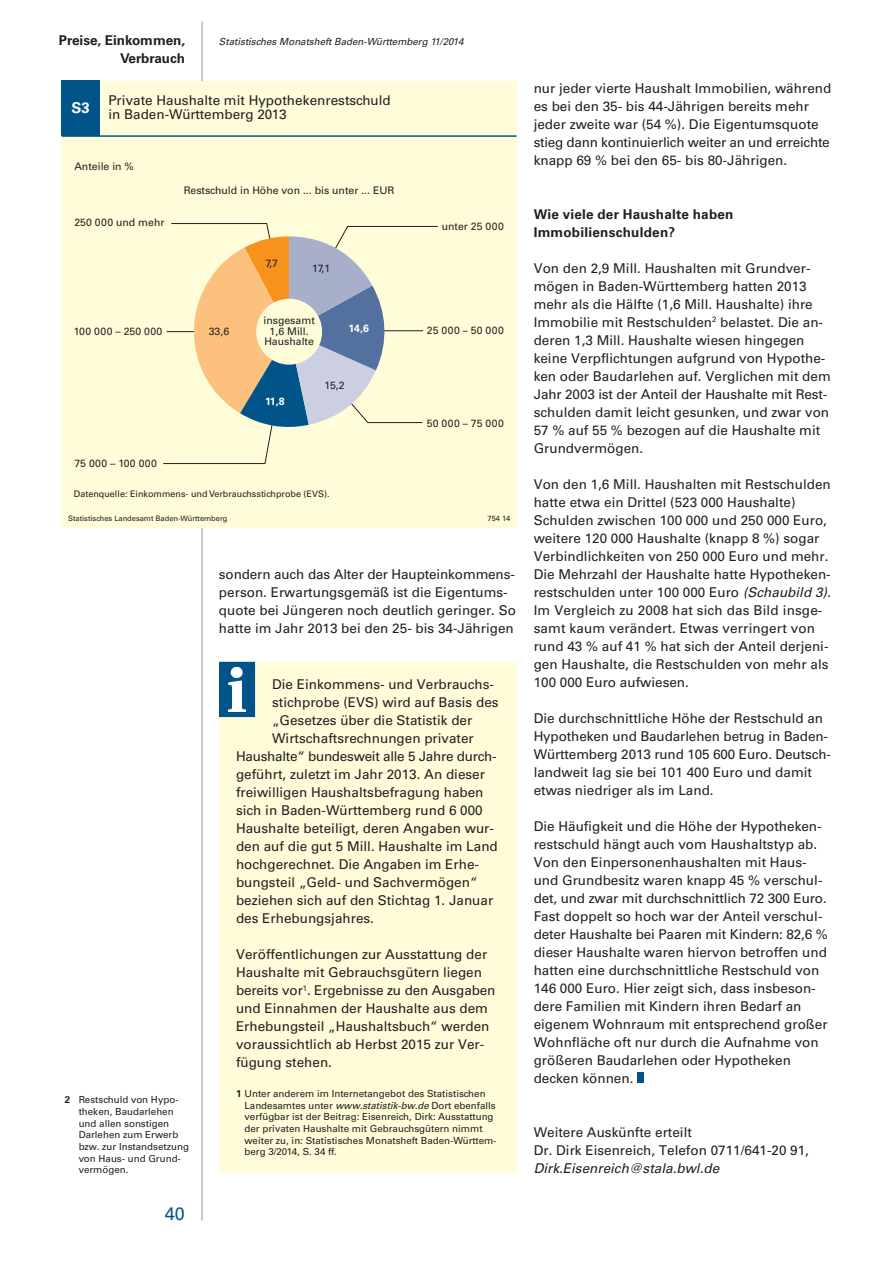
<style>
.page{position:relative;width:893px;height:1263px;background:#fff}
.page>*{position:absolute;margin:0;border:0;box-sizing:border-box;transform-origin:0 0}
.t1{font:18px "Univers";color:#01548a}
.t2{font:700 15px "Univers";color:#fff}
.t3{font:13.5px/18px "Univers";color:#231f20}
.t4{font:700 13.5px/18px "Univers";letter-spacing:.015em;color:#231f20}
.t5{font:13.5px "Univers";letter-spacing:-.02em;color:#231f20}
.t6{font:italic 13.5px "Univers";color:#231f20}
.t7{font:10.5px/10.5px "Univers";color:#231f20;text-align:center}
.t8{font:10.5px "Univers";letter-spacing:.04em;color:#231f20}
.t9{font:700 10.5px "Univers";color:#fff}
.t10{font:9.75px/11.7px "Univers";color:#231f20}
.t11{font:italic 9.75px "Univers";color:#231f20}
.t12{font:9px "Univers";color:#231f20}
.t13{font:7.5px "Univers";color:#231f20}
.s1{font-weight:700}
.s2{font-style:italic}
</style>
<div class="page">
<hr style="left:202px;top:21px;width:1px;height:1199px;background:#939598">
<div style="left:637px;top:1073px;width:7px;height:10px;background:#01548a"></div>
<div style="left:219px;top:662px;width:298px;height:511px;background:#fffcda"></div>
<div style="left:219px;top:662px;width:36px;height:55px;background:#01548a"></div>
<img style="left:229px;top:667px;width:17px;height:44px">
<div style="left:62px;top:81px;width:455px;height:446px;background:#fffcda"></div>
<div style="left:62px;top:81px;width:38px;height:55px;background:#01548a"></div>
<svg style="left:163px;top:223px;width:275px;height:241px"></svg>
<hr style="left:62px;top:135px;width:455px;height:2px;background:#01548a">
<div style="left:256px;top:299px;width:66px;height:66px;background:#fffcda;border-radius:50%"></div>
<p class="t4" style="left:59px;top:31px;width:128px">Preise, Einkommen,</p>
<p class="t11" style="left:219px;top:35px;width:246px">Statistisches Monatsheft Baden-Württemberg 11/2014</p>
<p class="t4" style="left:120px;top:49px;width:66px">Verbrauch</p>
<p class="t2" style="left:72px;top:99px;width:20px">S3</p>
<p class="t3" style="left:108px;top:93px;width:284px;line-height:14.2px">Private Haushalte mit Hypothekenrestschuld in Baden-Württemberg 2013</p>
<p class="t7" style="left:74px;top:161px;width:61px">Anteile in %</p>
<p class="t7" style="left:74px;top:217px;width:92px">250 000 und mehr</p>
<p class="t8" style="left:74px;top:325px;width:90px">100 000 – 250 000</p>
<p class="t7" style="left:184px;top:186px;width:212px">Restschuld in Höhe von ... bis unter ... EUR</p>
<p class="t7" style="left:209px;top:326px;width:22px">33,6</p>
<p class="t7" style="left:265px;top:258px;width:14px">7,7</p>
<p class="t7" style="left:312px;top:264px;width:20px">17,1</p>
<p class="t7" style="left:263px;top:315px;width:53px">insgesamt<br>1,6 Mill.<br>Haushalte</p>
<p class="t9" style="left:348px;top:322px;width:22px">14,6</p>
<p class="t9" style="left:265px;top:395px;width:21px">11,8</p>
<p class="t7" style="left:324px;top:380px;width:22px">15,2</p>
<p class="t8" style="left:74px;top:457px;width:84px">75 000 – 100 000</p>
<p class="t12" style="left:74px;top:489px;width:257px">Datenquelle: Einkommens- und Verbrauchsstichprobe (EVS).</p>
<p class="t7" style="left:442px;top:221px;width:64px">unter 25 000</p>
<p class="t8" style="left:427px;top:324px;width:78px">25 000 – 50 000</p>
<p class="t8" style="left:427px;top:417px;width:78px">50 000 – 75 000</p>
<p class="t13" style="left:68px;top:514px;width:161px">Statistisches Landesamt Baden-Württemberg</p>
<p class="t13" style="left:488px;top:514px;width:24px">754 14</p>
<p class="t10" style="left:79px;top:1094px;width:112px;text-indent:-14px"><span class="s1">2</span> Restschuld von Hypo&shy;theken, Baudarlehen und allen sonstigen<br>Darlehen zum Erwerb bzw. zur Instandsetzung von Haus- und Grund&shy;vermögen.</p>
<h1 class="t1" style="left:165px;top:1203px;width:22px">40</h1>
<p class="t3" style="left:219px;top:565px;width:299px">sondern auch das Alter der Haupteinkommens&shy;person. Erwartungsgemäß ist die Eigentums&shy;quote bei Jüngeren noch deutlich geringer. So hatte im Jahr 2013 bei den 25- bis 34-Jährigen</p>
<p class="t3" style="left:272px;top:676px;width:224px">Die Einkommens- und Verbrauchs-</p>
<p class="t3" style="left:272px;top:694px;width:228px">stichprobe (EVS) wird auf Basis des</p>
<p class="t3" style="left:272px;top:712px;width:202px">„Gesetzes über die Statistik der</p>
<p class="t3" style="left:272px;top:730px;width:203px">Wirtschaftsrechnungen privater</p>
<p class="t5" style="left:236px;top:748px;width:262px">Haushalte“ bundesweit alle 5 Jahre durch-</p>
<p class="t3" style="left:236px;top:766px;width:251px">geführt, zuletzt im Jahr 2013. An dieser</p>
<p class="t3" style="left:236px;top:784px;width:249px">freiwilligen Haushaltsbefragung haben</p>
<p class="t3" style="left:236px;top:802px;width:248px">sich in Baden-Württemberg rund 6 000</p>
<p class="t3" style="left:236px;top:820px;width:260px">Haushalte beteiligt, deren Angaben wur-</p>
<p class="t3" style="left:236px;top:838px;width:263px">den auf die gut 5 Mill. Haushalte im Land</p>
<p class="t3" style="left:236px;top:856px;width:245px">hochgerechnet. Die Angaben im Erhe-</p>
<p class="t3" style="left:236px;top:874px;width:243px">bungsteil „Geld- und Sachvermögen“</p>
<p class="t3" style="left:236px;top:892px;width:259px">beziehen sich auf den Stichtag 1. Januar</p>
<p class="t3" style="left:236px;top:909px;width:140px">des Erhebungsjahres.</p>
<p class="t3" style="left:236px;top:945px;width:261px">Veröffentlichungen zur Ausstattung der Haushalte mit Gebrauchsgütern liegen bereits vor<sup>1</sup>. Ergebnisse zu den Ausgaben und Einnahmen der Haushalte aus dem Erhebungsteil „Haushaltsbuch“ werden voraussichtlich ab Herbst 2015 zur Ver&shy;fügung stehen.</p>
<p class="t10" style="left:244px;top:1087px;width:254px;text-indent:-9px"><span class="s1">1</span> Unter anderem im Internetangebot des Statistischen Landesamtes unter <span class="s2">www.statistik-bw.de</span> Dort ebenfalls verfügbar ist der Beitrag: Eisenreich, Dirk: Ausstattung der privaten Haushalte mit Gebrauchsgütern nimmt weiter zu, in: Statistisches Monatsheft Baden-Württem&shy;berg 3/2014, S. 34 ff.</p>
<p class="t3" style="left:534px;top:79px;width:299px">nur jeder vierte Haushalt Immobilien, während es bei den 35- bis 44-Jährigen bereits mehr jeder zweite war (54 %). Die Eigentumsquote stieg dann kontinuierlich weiter an und erreichte knapp 69 % bei den 65- bis 80-Jährigen.</p>
<p class="t4" style="left:534px;top:205px;width:201px">Wie viele der Haushalte haben<br>Immobilienschulden?</p>
<p class="t3" style="left:534px;top:259px;width:299px">Von den 2,9 Mill. Haushalten mit Grundver&shy;mögen in Baden-Württemberg hatten 2013 mehr als die Hälfte (1,6 Mill. Haushalte) ihre Immobilie mit Restschulden<sup>2</sup> belastet. Die an&shy;deren 1,3 Mill. Haushalte wiesen hingegen keine Verpflichtungen aufgrund von Hypothe&shy;ken oder Baudarlehen auf. Verglichen mit dem Jahr 2003 ist der Anteil der Haushalte mit Rest&shy;schulden damit leicht gesunken, und zwar von 57 % auf 55 % bezogen auf die Haushalte mit Grundvermögen.</p>
<p class="t3" style="left:534px;top:475px;width:299px">Von den 1,6 Mill. Haushalten mit Restschulden hatte etwa ein Drittel (523 000 Haushalte)<br>Schulden zwischen 100 000 und 250 000 Euro, weitere 120 000 Haushalte (knapp 8 %) sogar Verbindlichkeiten von 250 000 Euro und mehr.<br>Die Mehrzahl der Haushalte hatte Hypotheken&shy;restschulden unter 100 000 Euro <span class="s2">(Schaubild 3).<br></span>Im Vergleich zu 2008 hat sich das Bild insge&shy;samt kaum verändert. Etwas verringert von rund 43 % auf 41 % hat sich der Anteil derjeni&shy;gen Haushalte, die Restschulden von mehr als 100 000 Euro aufwiesen.</p>
<p class="t3" style="left:534px;top:709px;width:299px">Die durchschnittliche Höhe der Restschuld an Hypotheken und Baudarlehen betrug in Baden-Württemberg 2013 rund 105 600 Euro. Deutsch&shy;landweit lag sie bei 101 400 Euro und damit etwas niedriger als im Land.</p>
<p class="t3" style="left:534px;top:817px;width:296px">Die Häufigkeit und die Höhe der Hypotheken&shy;restschuld hängt auch vom Haushaltstyp ab.<br>Von den Einpersonenhaushalten mit Haus&shy;und Grundbesitz waren knapp 45 % verschul&shy;det, und zwar mit durchschnittlich 72 300 Euro.<br>Fast doppelt so hoch war der Anteil verschul&shy;deter Haushalte bei Paaren mit Kindern: 82,6 % dieser Haushalte waren hiervon betroffen und hatten eine durchschnittliche Restschuld von 146 000 Euro. Hier zeigt sich, dass insbeson&shy;dere Familien mit Kindern ihren Bedarf an eigenem Wohnraum mit entsprechend großer Wohnfläche oft nur durch die Aufnahme von größeren Baudarlehen oder Hypotheken decken können.</p>
<p class="t3" style="left:534px;top:1123px;width:277px">Weitere Auskünfte erteilt<br>Dr. Dirk Eisenreich, Telefon 0711/641-20 91,</p>
<p class="t6" style="left:534px;top:1160px;width:187px">Dirk.Eisenreich@stala.bwl.de</p>
</div>
